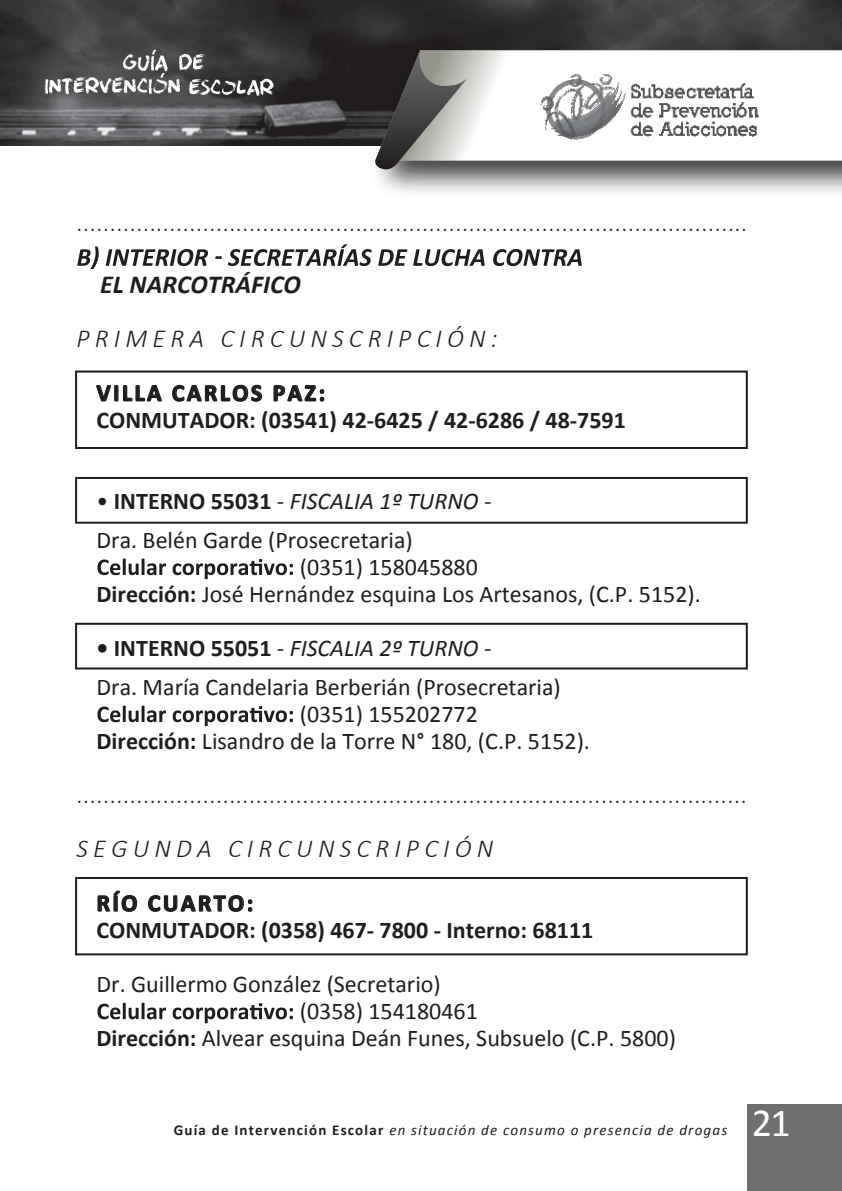
<style>
.page{position:relative;width:842px;height:1191px;background:#fff}
.page>*{position:absolute;margin:0;border:0;box-sizing:border-box;transform-origin:0 0}
.t1{font:40px "Calibri";color:#fff}
.t2{font:italic 300 26px/54px "Calibri";letter-spacing:.2em;color:#201d1e}
.t3{font:24px/39px "Calibri";color:#201d1e}
.t4{font:300 24px "Calibri";color:#201d1e}
.t5{font:700 24px/27px "Calibri";color:#201d1e}
.t6{font:italic 15px "Calibri";letter-spacing:.08em;color:#201d1e}
.s1{font-weight:700}
.s2{font-style:italic}
.s3{font-weight:700;font-style:normal}
</style>
<div class="page">
<div style="left:75px;top:370px;width:673px;height:79px;background:#fff;border:2px solid #201d1e"></div>
<div style="left:75px;top:877px;width:673px;height:78px;background:#fff;border:2px solid #201d1e"></div>
<div style="left:75px;top:477px;width:673px;height:47px;background:#fff;border:2px solid #201d1e"></div>
<div style="left:75px;top:623px;width:673px;height:46px;background:#fff;border:2px solid #201d1e"></div>
<img style="left:0;top:0;width:842px;height:145px">
<div style="left:747px;top:1104px;width:95px;height:87px;background:#6d6f71"></div>
<img style="left:359px;top:33px;width:483px;height:160px">
<svg style="left:467px;top:50px;width:375px;height:111px"></svg>
<svg style="left:375px;top:50px;width:92px;height:120px;background:#6e6d6c"></svg>
<img style="left:526px;top:56px;width:248px;height:102px">
<svg style="left:77px;top:244px;width:505px;height:25px"></svg>
<svg style="left:96px;top:385px;width:66px;height:17px"></svg>
<svg style="left:172px;top:384px;width:91px;height:18px"></svg>
<svg style="left:273px;top:385px;width:52px;height:17px"></svg>
<svg style="left:97px;top:558px;width:196px;height:21px"></svg>
<svg style="left:97px;top:705px;width:196px;height:21px"></svg>
<svg style="left:97px;top:890px;width:41px;height:22px"></svg>
<svg style="left:148px;top:895px;width:105px;height:17px"></svg>
<svg style="left:97px;top:1002px;width:196px;height:21px"></svg>
<svg style="left:45px;top:50px;width:229px;height:46px;background:#666667"></svg>
<p class="t4" style="left:77px;top:208px;width:672px">.....................................................................................................</p>
<p class="t2" style="left:77px;top:257px;width:423px;text-indent:24px"><span class="s1">EL NARCOTRÁFICO<br></span>PRIMERA CIRCUNSCRIPCIÓN:</p>
<p class="t5" style="left:97px;top:379px;width:531px">VILLA CARLOS PAZ:<br>CONMUTADOR: (03541) 42-6425 / 42-6286 / 48-7591</p>
<p class="t3" style="left:97px;top:481px;width:396px">• <span class="s1">INTERNO 55031</span> <span class="s2">- FISCALIA 1º TURNO -<br></span>Dra. Belén Garde (Prosecretaria)</p>
<p class="t3" style="left:97px;top:553px;width:606px;line-height:27px;text-indent:203px">(0351) 158045880<br><span class="s1">Dirección:</span> José Hernández esquina Los Artesanos, (C.P. 5152).</p>
<p class="t3" style="left:97px;top:628px;width:466px"><span class="s1">• INTERNO 55051</span> <span class="s2">- FISCALIA 2º TURNO -<br></span>Dra. María Candelaria Berberián (Prosecretaria)</p>
<p class="t3" style="left:97px;top:700px;width:495px;line-height:27px;text-indent:203px">(0351) 155202772<br><span class="s1">Dirección:</span> Lisandro de la Torre N° 180, (C.P. 5152).</p>
<p class="t4" style="left:77px;top:780px;width:672px">.....................................................................................................</p>
<p class="t2" style="left:77px;top:821px;width:418px">SEGUNDA CIRCUNSCRIPCIÓN</p>
<p class="t5" style="left:97px;top:889px;width:498px">RÍO CUARTO:<br>CONMUTADOR: (0358) 467- 7800 - Interno: 68111</p>
<p class="t3" style="left:97px;top:964px;width:346px">Dr. Guillermo González (Secretario)</p>
<p class="t3" style="left:300px;top:991px;width:180px">(0358) 154180461</p>
<p class="t3" style="left:97px;top:1018px;width:581px"><span class="s1">Dirección:</span> Alvear esquina Deán Funes, Subsuelo (C.P. 5800)</p>
<p class="t6" style="left:174px;top:1119px;width:555px"><span class="s3">Guía de Intervención Escolar</span> en situación de consumo o presencia de drogas</p>
<p class="t1" style="left:752px;top:1097px;width:40px">21</p>
</div>
